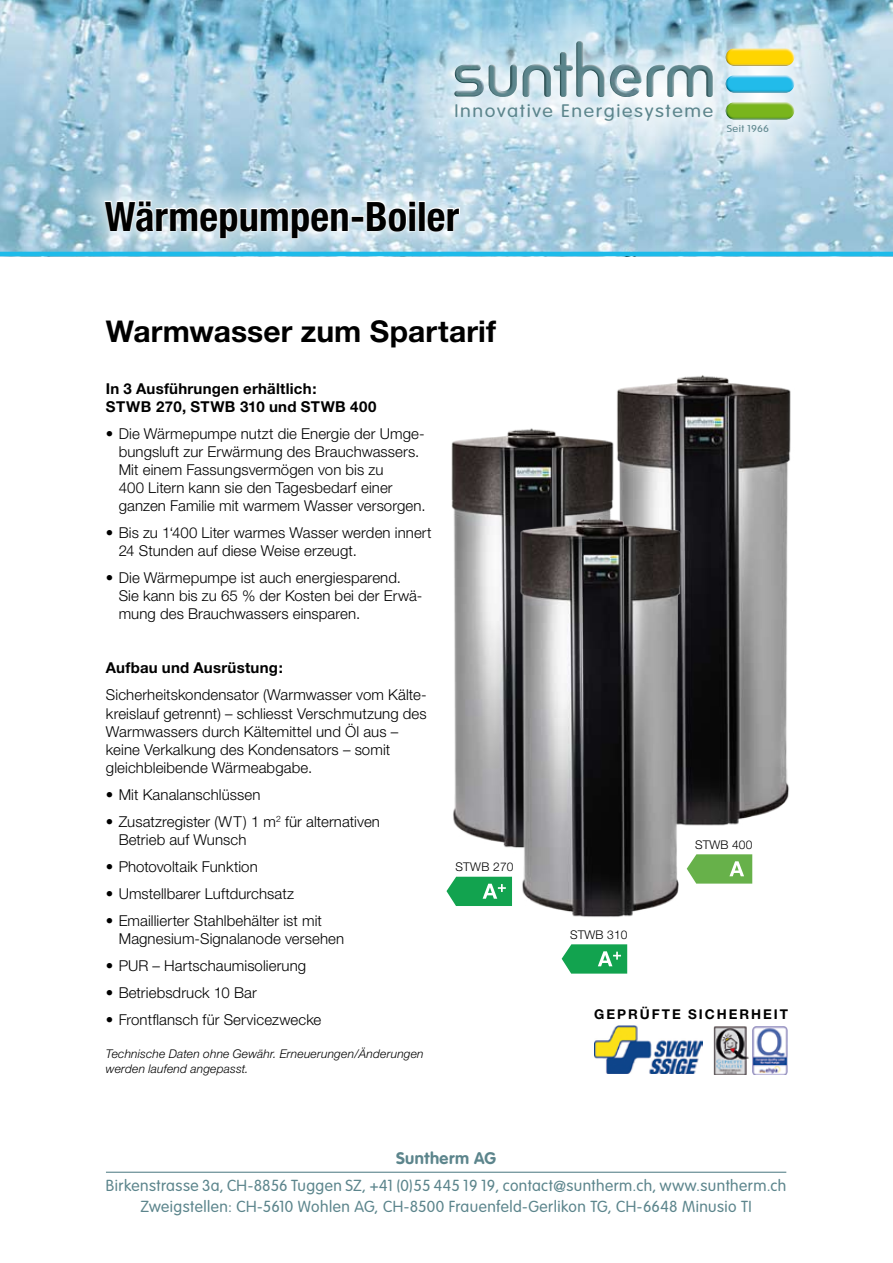
<style>
.page{position:relative;width:893px;height:1263px;background:#fff}
.page>*{position:absolute;margin:0;border:0;box-sizing:border-box;transform-origin:0 0}
.t1{font:700 condensed 40.5px "Helvetica Neue";letter-spacing:.005em;color:#000}
.t2{font:700 30px "Helvetica Neue";letter-spacing:.005em;color:#000}
.t3{font:300 17.85px "VAG Rounded";letter-spacing:.08em;color:#5c858c;scale:1.12 1}
.t4{font:700 16.5px "VAG Rounded";letter-spacing:.03em;color:#5c858c}
.t5{font:300 15.75px/21px "VAG Rounded";letter-spacing:.025em;color:#5c858c;text-align:center}
.t6{font:300 15px/18px "Helvetica Neue";letter-spacing:.005em;color:#000}
.t7{font:700 15px/18px "Helvetica Neue";letter-spacing:.015em;color:#000}
.t8{font:700 13.5px "Helvetica Neue";letter-spacing:.145em;color:#000}
.t9{font:italic 300 12px/15px "Helvetica Neue";letter-spacing:.015em;color:#000}
.t10{font:300 12px "Helvetica Neue";letter-spacing:.01em;color:#000}
.t11{font:300 9.9px "VAG Rounded";letter-spacing:.03em;color:#5c858c;scale:1.12 1}
</style>
<div class="page">
<hr style="left:106px;top:1172px;width:680px;height:1px;background:#5c858c">
<img style="left:617px;top:375px;width:174px;height:451px">
<img style="left:451px;top:424px;width:167px;height:424px">
<img style="left:517px;top:502px;width:174px;height:415px">
<img style="left:0;top:0;width:893px;height:252px">
<svg style="left:82px;top:178px;width:398px;height:79px;background:#b3d2e2"></svg>
<svg style="left:103px;top:200px;width:246px;height:39px"></svg>
<div style="left:351px;top:216px;width:13px;height:6px;border:2px solid #fff"></div>
<svg style="left:366px;top:200px;width:50px;height:33px"></svg>
<div style="left:418px;top:201px;width:7px;height:30px;border:2px solid #fff"></div>
<svg style="left:426px;top:207px;width:35px;height:26px"></svg>
<svg style="left:410px;top:0;width:424px;height:173px;background:#b8d6e5"></svg>
<img style="left:700px;top:71px;width:9px;height:26px">
<img style="left:647px;top:96px;width:18px;height:1px">
<img style="left:610px;top:64px;width:29px;height:33px">
<img style="left:576px;top:41px;width:4px;height:56px">
<img style="left:554px;top:52px;width:10px;height:45px">
<img style="left:523px;top:64px;width:14px;height:33px">
<img style="left:454px;top:65px;width:246px;height:31px">
<svg style="left:667px;top:65px;width:23px;height:13px"></svg>
<img style="left:668px;top:65px;width:13px;height:32px">
<img style="left:668px;top:71px;width:19px;height:7px">
<img style="left:732px;top:102px;width:62px;height:1px">
<img style="left:726px;top:107px;width:1px;height:12px">
<img style="left:727px;top:103px;width:67px;height:16px">
<img style="left:732px;top:75px;width:62px;height:1px">
<img style="left:726px;top:80px;width:63px;height:13px">
<img style="left:727px;top:76px;width:67px;height:16px">
<img style="left:726px;top:53px;width:64px;height:13px">
<img style="left:727px;top:49px;width:67px;height:16px">
<hr style="left:0;top:252px;width:893px;height:4px;background:#1dbbea">
<svg style="left:687px;top:854px;width:65px;height:30px;background:#7cbc64"></svg>
<svg style="left:446px;top:877px;width:66px;height:29px;background:#34b068"></svg>
<svg style="left:562px;top:944px;width:65px;height:30px;background:#36b16a"></svg>
<img style="left:594px;top:1025px;width:108px;height:49px">
<img style="left:714px;top:1026px;width:74px;height:49px">
<p class="t3" style="left:454px;top:100px;width:232px">Innovative Energiesysteme</p>
<p class="t11" style="left:727px;top:123px;width:39px">Seit 1966</p>
<h1 class="t1" style="left:105px;top:192px;width:356px">Wärmepumpen-Boiler</h1>
<h2 class="t2" style="left:106px;top:313px;width:392px">Warmwasser zum Spartarif</h2>
<p class="t7" style="left:106px;top:380px;width:272px">In 3 Ausführungen erhältlich:<br>STWB 270, STWB 310 und STWB 400</p>
<p class="t6" style="left:119px;top:425px;width:308px;text-indent:-13px">• Die Wärmepumpe nutzt die Energie der Umge&shy;bungsluft zur Erwärmung des Brauchwassers.<br>Mit einem Fassungsvermögen von bis zu<br>400 Litern kann sie den Tagesbedarf einer ganzen Familie mit warmem Wasser versorgen.</p>
<p class="t6" style="left:119px;top:524px;width:314px;text-indent:-13px">• Bis zu 1‘400 Liter warmes Wasser werden innert<br>24 Stunden auf diese Weise erzeugt.</p>
<p class="t6" style="left:119px;top:569px;width:305px;text-indent:-13px">• Die Wärmepumpe ist auch energiesparend.<br>Sie kann bis zu 65 % der Kosten bei der Erwä&shy;mung des Brauchwassers einsparen.</p>
<p class="t7" style="left:106px;top:659px;width:179px">Aufbau und Ausrüstung:</p>
<p class="t6" style="left:106px;top:686px;width:322px">Sicherheitskondensator (Warmwasser vom Kälte&shy;kreislauf getrennt) – schliesst Verschmutzung des Warmwassers durch Kältemittel und Öl aus – keine Verkalkung des Kondensators – somit gleichbleibende Wärmeabgabe.</p>
<p class="t6" style="left:106px;top:785px;width:156px">• Mit Kanalanschlüssen</p>
<p class="t6" style="left:119px;top:812px;width:263px;text-indent:-13px">• Zusatzregister (WT) 1 m<sup>2</sup> für alternativen<br>Betrieb auf Wunsch</p>
<p class="t6" style="left:106px;top:857px;width:153px">• Photovoltaik Funktion</p>
<p class="t6" style="left:106px;top:884px;width:190px">• Umstellbarer Luftdurchsatz</p>
<p class="t6" style="left:119px;top:911px;width:227px;text-indent:-13px">• Emaillierter Stahlbehälter ist mit<br>Magnesium-Signalanode versehen</p>
<p class="t6" style="left:106px;top:956px;width:202px">• PUR – Hartschaumisolierung</p>
<p class="t6" style="left:106px;top:983px;width:152px">• Betriebsdruck 10 Bar</p>
<p class="t6" style="left:106px;top:1010px;width:217px">• Frontflansch für Servicezwecke</p>
<p class="t9" style="left:106px;top:1045px;width:319px">Technische Daten ohne Gewähr. Erneuerungen/Änderungen werden laufend angepasst.</p>
<p class="t10" style="left:455px;top:860px;width:60px">STWB 270</p>
<p class="t10" style="left:570px;top:927px;width:59px">STWB 310</p>
<p class="t10" style="left:695px;top:837px;width:59px">STWB 400</p>
<p class="t8" style="left:594px;top:1006px;width:195px">GEPRÜFTE SICHERHEIT</p>
<p class="t4" style="left:396px;top:1148px;width:102px">Suntherm AG</p>
<p class="t5" style="left:106px;top:1175px;width:682px">Birkenstrasse 3a, CH-8856 Tuggen SZ, +41 (0)55 445 19 19, contact@suntherm.ch, www.suntherm.ch<br>Zweigstellen: CH-5610 Wohlen AG, CH-8500 Frauenfeld-Gerlikon TG, CH-6648 Minusio TI</p>
</div>
